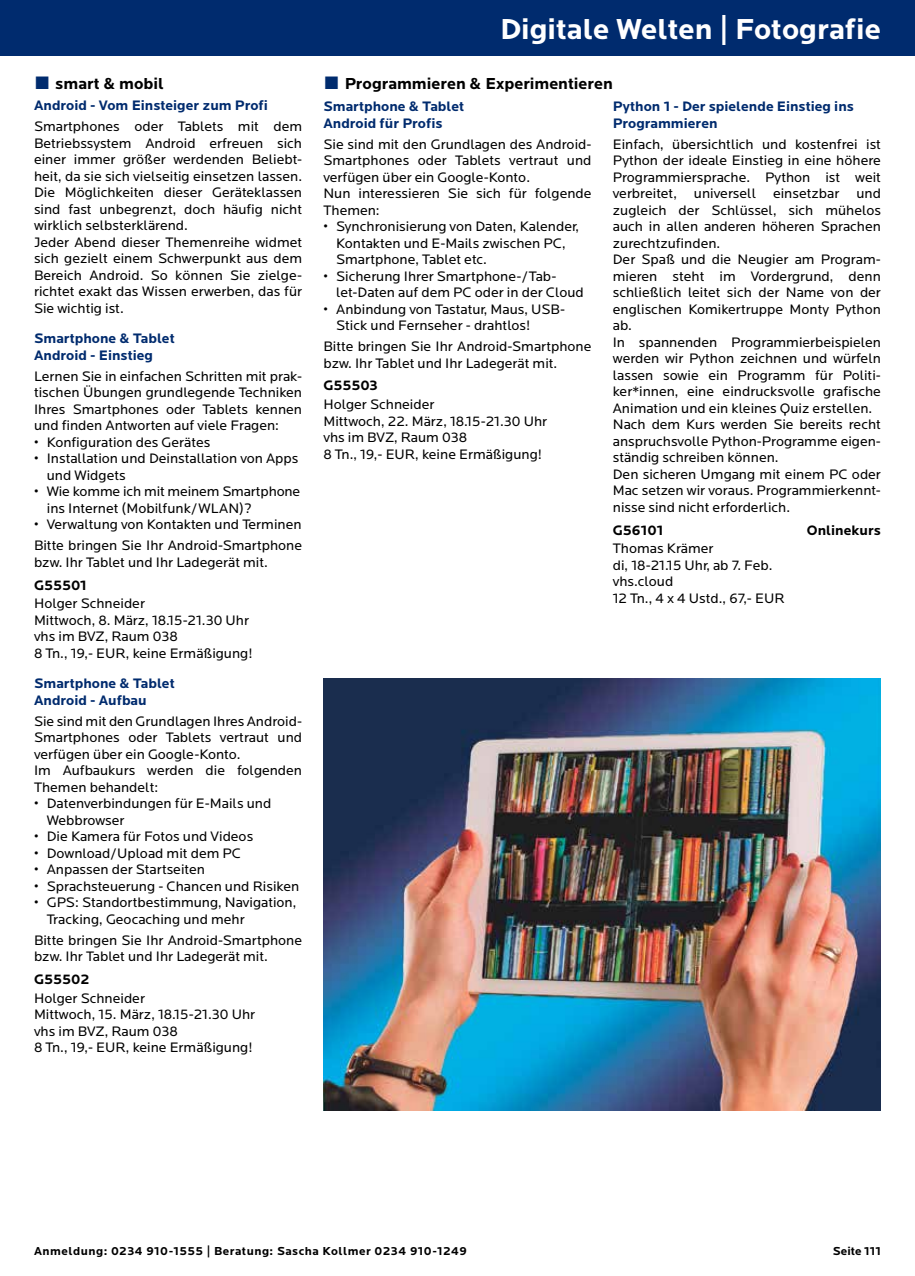
<style>
.page{position:relative;width:915px;height:1276px;background:#fff}
.page>*{position:absolute;margin:0;border:0;box-sizing:border-box;transform-origin:0 0}
.t1{font:700 30px "Locator";color:#fff}
.t2{font:700 16.5px "Locator";color:#000}
.t3{font:14.25px/16.5px "Locator";color:#000}
.t4{font:700 14.25px/17.2px "Locator";color:#002b6e}
.t5{font:700 14.25px "Locator";color:#000}
.t6{font:700 12px "Locator";letter-spacing:.04em;color:#000}
.t7{font:700 12px "Locator";color:#000}
.s1{font-family:"Arial";font-weight:400;font-size:27px;color:#002b6e}
</style>
<div class="page">
<div style="left:0;top:0;width:914px;height:55px;background:#002b6e"></div>
<img style="left:323px;top:678px;width:557px;height:432px">
<p class="t2" style="left:34px;top:74px;width:131px"><span class="s1">■</span> smart &amp; mobil</p>
<p class="t4" style="left:34px;top:97px;width:235px">Android - Vom Einsteiger zum Profi</p>
<p class="t3" style="left:34px;top:119px;width:269px">Smartphones oder Tablets mit dem Betriebssystem Android erfreuen sich einer immer größer werdenden Beliebt&shy;heit, da sie sich vielseitig einsetzen lassen.<br>Die Möglichkeiten dieser Geräteklassen sind fast unbegrenzt, doch häufig nicht wirklich selbsterklärend.<br>Jeder Abend dieser Themenreihe widmet sich gezielt einem Schwerpunkt aus dem Bereich Android. So können Sie zielge&shy;richtet exakt das Wissen erwerben, das für Sie wichtig ist.</p>
<p class="t4" style="left:34px;top:330px;width:142px">Smartphone &amp; Tablet<br>Android - Einstieg</p>
<p class="t3" style="left:34px;top:368px;width:269px;text-align:justify">Lernen Sie in einfachen Schritten mit prak&shy;tischen Übungen grundlegende Techniken Ihres Smartphones oder Tablets kennen und finden Antworten auf viele Fragen:</p>
<p class="t3" style="left:34px;top:434px;width:178px">• Konfiguration des Gerätes</p>
<p class="t3" style="left:47px;top:451px;width:253px;text-indent:-13px">• Installation und Deinstallation von Apps und Widgets</p>
<p class="t3" style="left:47px;top:484px;width:255px;text-indent:-13px">• Wie komme ich mit meinem Smartphone ins Internet (Mobilfunk/WLAN)?</p>
<p class="t3" style="left:34px;top:515px;width:269px;line-height:20.7px">• Verwaltung von Kontakten und Terminen<br>Bitte bringen Sie Ihr Android-Smartphone</p>
<p class="t3" style="left:34px;top:554px;width:235px">bzw. Ihr Tablet und Ihr Ladegerät mit.</p>
<p class="t5" style="left:34px;top:576px;width:54px">G55501</p>
<p class="t3" style="left:34px;top:595px;width:220px">Holger Schneider<br>Mittwoch, 8. März, 18.15-21.30 Uhr vhs im BVZ, Raum 038<br>8 Tn., 19,- EUR, keine Ermäßigung!</p>
<p class="t4" style="left:34px;top:674px;width:142px">Smartphone &amp; Tablet<br>Android - Aufbau</p>
<p class="t3" style="left:34px;top:713px;width:269px">Sie sind mit den Grundlagen Ihres Android-Smartphones oder Tablets vertraut und verfügen über ein Google-Konto.<br>Im Aufbaukurs werden die folgenden Themen behandelt:</p>
<p class="t3" style="left:47px;top:795px;width:226px;text-indent:-13px">• Datenverbindungen für E-Mails und<br>Webbrowser</p>
<p class="t3" style="left:34px;top:828px;width:220px">• Die Kamera für Fotos und Videos</p>
<p class="t3" style="left:34px;top:845px;width:208px">• Download/Upload mit dem PC</p>
<p class="t3" style="left:34px;top:861px;width:172px">• Anpassen der Startseiten</p>
<p class="t3" style="left:34px;top:878px;width:267px">• Sprachsteuerung - Chancen und Risiken</p>
<p class="t3" style="left:47px;top:894px;width:251px;text-indent:-13px">• GPS: Standortbestimmung, Navigation,<br>Tracking, Geocaching und mehr</p>
<p class="t3" style="left:34px;top:932px;width:269px">Bitte bringen Sie Ihr Android-Smartphone bzw. Ihr Tablet und Ihr Ladegerät mit.</p>
<p class="t5" style="left:34px;top:971px;width:57px">G55502</p>
<p class="t3" style="left:34px;top:990px;width:222px">Holger Schneider<br>Mittwoch, 15. März, 18.15-21.30 Uhr vhs im BVZ, Raum 038<br>8 Tn., 19,- EUR, keine Ermäßigung!</p>
<h1 class="t1" style="left:500px;top:12px;width:382px">Digitale Welten | Fotografie</h1>
<p class="t2" style="left:323px;top:74px;width:291px"><span class="s1">■</span> Programmieren &amp; Experimentieren</p>
<p class="t4" style="left:323px;top:98px;width:142px">Smartphone &amp; Tablet<br>Android für Profis</p>
<p class="t3" style="left:323px;top:136px;width:269px">Sie sind mit den Grundlagen des Android-<br>Smartphones oder Tablets vertraut und verfügen über ein Google-Konto.<br>Nun interessieren Sie sich für folgende<br>Themen:</p>
<p class="t3" style="left:336px;top:219px;width:244px;text-indent:-13px">• Synchronisierung von Daten, Kalender,<br>Kontakten und E-Mails zwischen PC,<br>Smartphone, Tablet etc.</p>
<p class="t3" style="left:336px;top:268px;width:249px;text-indent:-13px">• Sicherung Ihrer Smartphone-/Tab&shy;let-Daten auf dem PC oder in der Cloud</p>
<p class="t3" style="left:336px;top:301px;width:230px;text-indent:-13px">• Anbindung von Tastatur, Maus, USB-<br>Stick und Fernseher - drahtlos!</p>
<p class="t3" style="left:323px;top:338px;width:269px">Bitte bringen Sie Ihr Android-Smartphone bzw. Ihr Tablet und Ihr Ladegerät mit.</p>
<p class="t5" style="left:323px;top:377px;width:56px">G55503</p>
<p class="t3" style="left:323px;top:396px;width:225px">Holger Schneider<br>Mittwoch, 22. März, 18.15-21.30 Uhr vhs im BVZ, Raum 038<br>8 Tn., 19,- EUR, keine Ermäßigung!</p>
<p class="t4" style="left:612px;top:98px;width:242px">Python 1 - Der spielende Einstieg ins<br>Programmieren</p>
<p class="t3" style="left:612px;top:136px;width:269px">Einfach, übersichtlich und kostenfrei ist Python der ideale Einstieg in eine höhere Programmiersprache. Python ist weit verbreitet, universell einsetzbar und zugleich der Schlüssel, sich mühelos auch in allen anderen höheren Sprachen zurechtzufinden.<br>Der Spaß und die Neugier am Program&shy;mieren steht im Vordergrund, denn schließlich leitet sich der Name von der englischen Komikertruppe Monty Python ab.<br>In spannenden Programmierbeispielen werden wir Python zeichnen und würfeln lassen sowie ein Programm für Politi&shy;ker*innen, eine eindrucksvolle grafische Animation und ein kleines Quiz erstellen.<br>Nach dem Kurs werden Sie bereits recht anspruchsvolle Python-Programme eigen&shy;ständig schreiben können.<br>Den sicheren Umgang mit einem PC oder Mac setzen wir voraus. Programmierkennt&shy;nisse sind nicht erforderlich.</p>
<p class="t5" style="left:612px;top:522px;width:52px">G56101</p>
<p class="t5" style="left:806px;top:522px;width:75px">Onlinekurs</p>
<p class="t3" style="left:612px;top:541px;width:173px">Thomas Krämer<br>di, 18-21.15 Uhr, ab 7. Feb. vhs.cloud<br>12 Tn., 4 x 4 Ustd., 67,- EUR</p>
<p class="t6" style="left:34px;top:1244px;width:434px">Anmeldung: 0234 910-1555 | Beratung: Sascha Kollmer 0234 910-1249</p>
<p class="t7" style="left:832px;top:1244px;width:50px">Seite 111</p>
</div>
